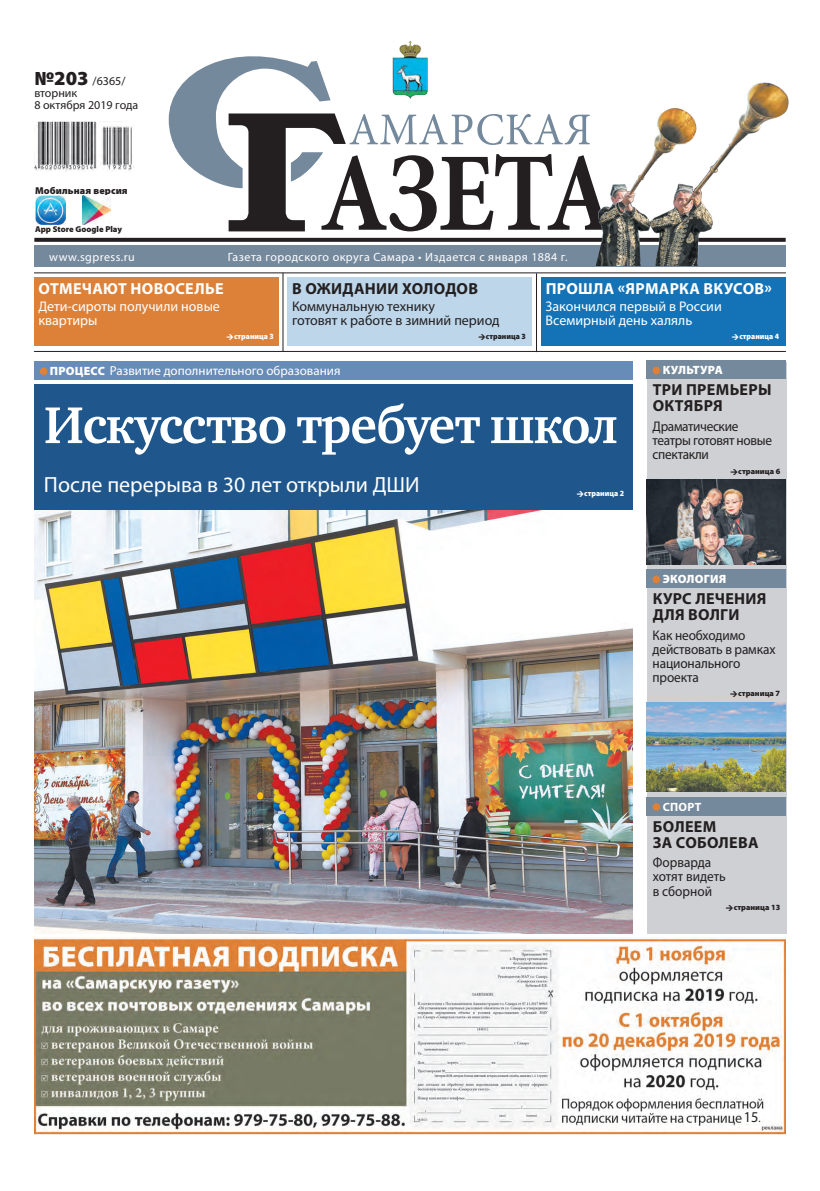
<style>
.page{position:relative;width:820px;height:1191px;background:#fff}
.page>*{position:absolute;margin:0;border:0;box-sizing:border-box;transform-origin:0 0}
.t1{font:700 53px "Charter C";letter-spacing:-.025em;color:#fff;scale:.96 1}
.t2{font:22px "Myriad Pro";color:#fff}
.t3{font:700 16px/16px "Myriad Pro";letter-spacing:.02em;color:#231f20}
.t4{font:700 16px "Myriad Pro";letter-spacing:.02em;color:#fff}
.t5{font:15px "Myriad Pro";color:#231f20;scale:.95 1}
.t6{font:14px/14px "Myriad Pro";letter-spacing:-.01em;color:#231f20;scale:.95 1}
.t7{font:14px/14px "Myriad Pro";color:#fff}
.t8{font:14px/14px "Myriad Pro";letter-spacing:-.01em;color:#231f20}
.t9{font:13px "Myriad Pro";color:#fff}
.t10{font:12px "Myriad Pro";letter-spacing:.04em;color:#fff}
.t11{font:12px/12px "Myriad Pro";color:#231f20}
.t12{font:900 12px "Myriad Pro";letter-spacing:.02em;color:#fff}
.t13{font:700 12px "Myriad Pro";letter-spacing:.02em;color:#fff}
.t14{font:900 10px "Myriad Pro";letter-spacing:.01em;color:#231f20}
.t15{font:900 8.5px "Myriad Pro";color:#231f20}
.t16{font:900 8px "Myriad Pro";color:#231f20}
.t17{font:900 8px "Myriad Pro";color:#fff;scale:.95 1}
.t18{font:900 8px "Myriad Pro";color:#231f20;scale:.95 1}
.s1{font-weight:900;font-size:20px}
.s2{font-weight:900;font-size:12px}
.s3{font-size:11px}
</style>
<div class="page">
<img style="left:34px;top:510px;width:598px;height:423px">
<div style="left:34px;top:384px;width:598px;height:126px;background:#1f578d"></div>
<div style="left:646px;top:362px;width:139px;height:571px;background:#ced0d3"></div>
<div style="left:34px;top:246px;width:751px;height:21px;background:#75899d"></div>
<hr style="left:34px;top:351px;width:751px;height:1px;background:#231f20">
<div style="left:287px;top:277px;width:244px;height:68px;background:#bdd6ea"></div>
<div style="left:34px;top:277px;width:244px;height:68px;background:#de8138"></div>
<hr style="left:282px;top:273px;width:1px;height:79px;background:#231f20">
<hr style="left:536px;top:273px;width:1px;height:79px;background:#231f20">
<svg style="left:34px;top:238px;width:546px;height:4px;background:#2c2829"></svg>
<img style="left:34px;top:122px;width:100px;height:49px">
<img style="left:35px;top:195px;width:30px;height:30px">
<img style="left:83px;top:195px;width:27px;height:30px">
<svg style="left:169px;top:41px;width:411px;height:190px"></svg>
<div style="left:541px;top:277px;width:244px;height:68px;background:#1373b6"></div>
<div style="left:646px;top:360px;width:139px;height:19px;background:#75899d"></div>
<div style="left:652px;top:367px;width:7px;height:7px;background:#de8138;border-radius:50%"></div>
<div style="left:646px;top:797px;width:139px;height:18px;background:#75899d"></div>
<div style="left:652px;top:803px;width:7px;height:7px;background:#de8138;border-radius:50%"></div>
<div style="left:34px;top:361px;width:598px;height:18px;background:#678cb8"></div>
<div style="left:40px;top:367px;width:7px;height:8px;background:#de8138;border-radius:50%"></div>
<img style="left:34px;top:938px;width:751px;height:196px">
<hr style="left:34px;top:272px;width:751px;height:1px;background:#231f20">
<img style="left:580px;top:82px;width:209px;height:183px">
<img style="left:646px;top:479px;width:139px;height:85px">
<img style="left:646px;top:702px;width:139px;height:89px">
<div style="left:646px;top:569px;width:139px;height:19px;background:#75899d"></div>
<div style="left:652px;top:575px;width:7px;height:8px;background:#de8138;border-radius:50%"></div>
<div style="left:743px;top:1109px;width:18px;height:14px;background:#fff"></div>
<p class="t11" style="left:34px;top:75px;width:105px"><span class="s1">№203</span> /6365/ вторник<br>8 октября 2019 года</p>
<p class="t14" style="left:35px;top:184px;width:94px">Мобильная версия</p>
<p class="t15" style="left:35px;top:224px;width:88px">App Store Google Play</p>
<p class="t10" style="left:49px;top:249px;width:87px">www.sgpress.ru</p>
<p class="t10" style="left:228px;top:249px;width:341px">Газета городского округа Самара • Издается с января 1884 г.</p>
<p class="t4" style="left:39px;top:278px;width:186px">ОТМЕЧАЮТ НОВОСЕЛЬЕ</p>
<p class="t7" style="left:38px;top:299px;width:183px">Дети-сироты получили новые квартиры</p>
<p class="t17" style="left:234px;top:331px;width:43px">страница 3</p>
<p class="t3" style="left:292px;top:280px;width:187px">В ОЖИДАНИИ ХОЛОДОВ</p>
<p class="t8" style="left:292px;top:299px;width:209px">Коммунальную технику<br>готовят к работе в зимний период</p>
<p class="t18" style="left:485px;top:331px;width:43px">страница 3</p>
<p class="t9" style="left:50px;top:363px;width:292px"><span class="s2">ПРОЦЕСС</span> Развитие дополнительного образования</p>
<p class="t4" style="left:545px;top:278px;width:228px">ПРОШЛА «ЯРМАРКА ВКУСОВ»</p>
<p class="t7" style="left:545px;top:299px;width:178px">Закончился первый в России<br>Всемирный день халяль</p>
<p class="t17" style="left:739px;top:331px;width:43px">страница 4</p>
<p class="t12" style="left:662px;top:363px;width:62px">КУЛЬТУРА</p>
<h1 class="t1" style="left:44px;top:396px;width:599px">Искусство требует школ</h1>
<h2 class="t2" style="left:44px;top:471px;width:377px">После перерыва в 30 лет открыли ДШИ</h2>
<p class="t17" style="left:584px;top:489px;width:43px">страница 2</p>
<p class="t3" style="left:652px;top:381px;width:120px">ТРИ ПРЕМЬЕРЫ<br>ОКТЯБРЯ</p>
<p class="t6" style="left:652px;top:419px;width:127px">Драматические театры готовят новые спектакли</p>
<p class="t16" style="left:738px;top:467px;width:43px">страница 6</p>
<p class="t12" style="left:662px;top:572px;width:65px">ЭКОЛОГИЯ</p>
<p class="t3" style="left:652px;top:590px;width:115px">КУРС ЛЕЧЕНИЯ<br>ДЛЯ ВОЛГИ</p>
<p class="t6" style="left:652px;top:628px;width:131px">Как необходимо действовать в рамках национального проекта</p>
<p class="t16" style="left:737px;top:688px;width:43px">страница 7</p>
<p class="t13" style="left:662px;top:799px;width:40px">СПОРТ</p>
<p class="t3" style="left:652px;top:818px;width:107px">БОЛЕЕМ<br>ЗА СОБОЛЕВА</p>
<p class="t6" style="left:652px;top:855px;width:78px">Форварда хотят видеть в сборной</p>
<p class="t16" style="left:733px;top:902px;width:48px">страница 13</p>
<p class="t5" style="left:743px;top:1108px;width:19px">15<span class="s3">.</span></p>
</div>
